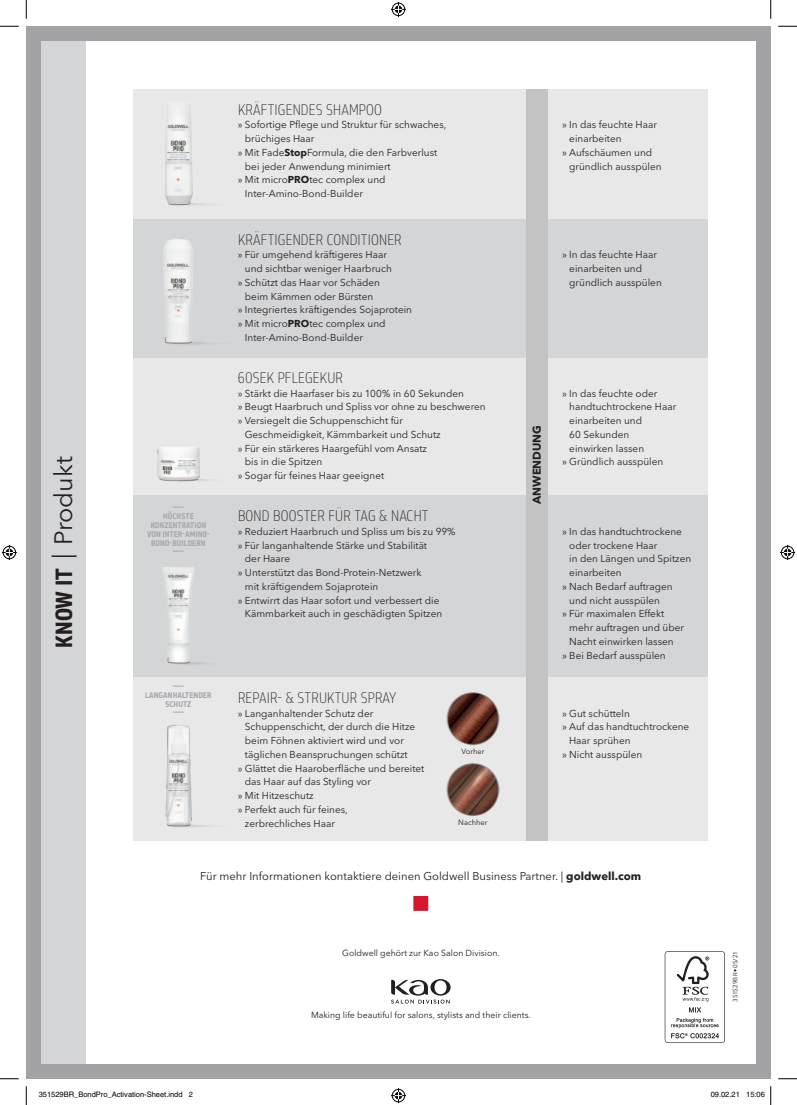
<style>
.page{position:relative;width:797px;height:1105px;background:#fff}
.page>*{position:absolute;margin:0;border:0;box-sizing:border-box;transform-origin:0 0}
.t1{font:25px "Avenir Next W1 G";color:#231f20}
.t2{font:100 16.25px "Tram Cn";letter-spacing:.01em;color:#231f20}
.t3{font:11.25px "Avenir Next W1 G";color:#231f20}
.t4{font:700 11.25px "Avenir Next W1 G";color:#231f20}
.t5{font:10px/13.8px "Avenir Next W1 G";color:#231f20}
.t6{font:8.75px "Avenir Next W1 G";color:#231f20}
.t7{font:700 8.75px/8.8px "Tram Cn";letter-spacing:.01em;color:#a8a9ad;text-align:center}
.t8{font:8.75px "Tram Cn Goldwell Lines";color:#a8a9ad}
.t9{font:7.5px "Helvetica";color:#000}
.t10{font:7.5px "Avenir Next W1 G";color:#231f20}
.t11{font:6.25px "Avenir Next W1 G";letter-spacing:.015em;color:#231f20}
.s1{font-family:"Tram Cn";font-weight:700}
.s2{font-weight:700}
</style>
<div class="page">
<div style="left:26px;top:26px;width:744px;height:1053px;background:#a3a2a4"></div>
<div style="left:41px;top:41px;width:714px;height:1023px;background:#fff"></div>
<div style="left:41px;top:41px;width:45px;height:1023px;background:#d4d5d6"></div>
<div style="left:134px;top:89px;width:574px;height:751px;background:#e8e8e9"></div>
<div style="left:134px;top:219px;width:574px;height:138px;background:#d4d5d6"></div>
<div style="left:134px;top:496px;width:574px;height:181px;background:#d4d5d6"></div>
<div style="left:526px;top:89px;width:21px;height:751px;background:#c4c3c4"></div>
<img style="left:134px;top:104px;width:104px;height:723px">
<img style="left:446px;top:692px;width:53px;height:53px;border-radius:27px">
<img style="left:446px;top:763px;width:53px;height:53px;border-radius:27px">
<div style="left:413px;top:896px;width:15px;height:15px;background:#d7162e"></div>
<svg style="left:391px;top:979px;width:59px;height:24px"></svg>
<svg style="left:664px;top:951px;width:61px;height:92px"></svg>
<svg style="left:0;top:25px;width:19px;height:2px"></svg>
<svg style="left:778px;top:25px;width:19px;height:2px"></svg>
<svg style="left:0;top:1078px;width:19px;height:1px"></svg>
<svg style="left:778px;top:1078px;width:19px;height:1px"></svg>
<svg style="left:25px;top:0;width:2px;height:19px"></svg>
<svg style="left:25px;top:1086px;width:2px;height:19px"></svg>
<svg style="left:770px;top:0;width:1px;height:19px"></svg>
<svg style="left:391px;top:2px;width:15px;height:15px"></svg>
<svg style="left:391px;top:1088px;width:15px;height:15px"></svg>
<svg style="left:2px;top:545px;width:15px;height:15px"></svg>
<svg style="left:780px;top:545px;width:15px;height:15px"></svg>
<svg style="left:770px;top:1086px;width:1px;height:19px"></svg>
<h1 class="t1" style="left:49px;top:648px;width:193px;rotate:-90deg"><span class="s1">KNOW IT</span> | Produkt</h1>
<p class="t8" style="left:173px;top:502px;width:12px">———</p>
<p class="t7" style="left:163px;top:512px;width:32px">HÖCHSTE</p>
<p class="t7" style="left:151px;top:521px;width:45px">KONZENTRATION</p>
<p class="t7" style="left:147px;top:530px;width:64px">VON INTER-AMINO-</p>
<p class="t7" style="left:151px;top:538px;width:38px">BOND-BUILDERN</p>
<p class="t8" style="left:173px;top:546px;width:12px">———</p>
<p class="t8" style="left:173px;top:681px;width:12px">———</p>
<p class="t7" style="left:145px;top:691px;width:68px">LANGANHALTENDER<br>SCHUTZ</p>
<p class="t8" style="left:173px;top:707px;width:12px">———</p>
<h2 class="t2" style="left:238px;top:100px;width:145px">KRÄFTIGENDES SHAMPOO</h2>
<p class="t5" style="left:238px;top:118px;width:210px">» Sofortige Pflege und Struktur für schwaches,</p>
<p class="t5" style="left:245px;top:132px;width:71px">brüchiges Haar</p>
<p class="t5" style="left:238px;top:145px;width:201px">» Mit Fade<span class="s2">Stop</span>Formula, die den Farbverlust</p>
<p class="t5" style="left:245px;top:159px;width:147px">bei jeder Anwendung minimiert</p>
<p class="t5" style="left:238px;top:173px;width:149px">» Mit micro<span class="s2">PRO</span>tec complex und</p>
<p class="t5" style="left:245px;top:187px;width:120px">Inter-Amino-Bond-Builder</p>
<h2 class="t2" style="left:238px;top:230px;width:165px">KRÄFTIGENDER CONDITIONER</h2>
<p class="t5" style="left:238px;top:248px;width:151px">» Für umgehend kräftigeres Haar</p>
<p class="t5" style="left:245px;top:262px;width:148px">und sichtbar weniger Haarbruch</p>
<p class="t5" style="left:238px;top:276px;width:143px">» Schützt das Haar vor Schäden</p>
<p class="t5" style="left:245px;top:289px;width:130px">beim Kämmen oder Bürsten</p>
<p class="t5" style="left:238px;top:303px;width:176px">» Integriertes kräftigendes Sojaprotein</p>
<p class="t5" style="left:238px;top:317px;width:149px">» Mit micro<span class="s2">PRO</span>tec complex und</p>
<p class="t5" style="left:245px;top:331px;width:120px">Inter-Amino-Bond-Builder</p>
<h2 class="t2" style="left:238px;top:368px;width:107px">60SEK PFLEGEKUR</h2>
<p class="t5" style="left:238px;top:386px;width:227px">» Stärkt die Haarfaser bis zu 100% in 60 Sekunden</p>
<p class="t5" style="left:238px;top:400px;width:249px">» Beugt Haarbruch und Spliss vor ohne zu beschweren</p>
<p class="t5" style="left:238px;top:414px;width:167px">» Versiegelt die Schuppenschicht für</p>
<p class="t5" style="left:245px;top:428px;width:197px">Geschmeidigkeit, Kämmbarkeit und Schutz</p>
<p class="t5" style="left:238px;top:441px;width:191px">» Für ein stärkeres Haargefühl vom Ansatz</p>
<p class="t5" style="left:245px;top:455px;width:79px">bis in die Spitzen</p>
<p class="t5" style="left:238px;top:469px;width:148px">» Sogar für feines Haar geeignet</p>
<h2 class="t2" style="left:238px;top:506px;width:192px">BOND BOOSTER FÜR TAG &amp; NACHT</h2>
<p class="t5" style="left:238px;top:524px;width:219px">» Reduziert Haarbruch und Spliss um bis zu 99%</p>
<p class="t5" style="left:238px;top:538px;width:191px">» Für langanhaltende Stärke und Stabilität</p>
<p class="t5" style="left:245px;top:552px;width:47px">der Haare</p>
<p class="t5" style="left:238px;top:566px;width:185px">» Unterstützt das Bond-Protein-Netzwerk</p>
<p class="t5" style="left:245px;top:579px;width:135px">mit kräftigendem Sojaprotein</p>
<p class="t5" style="left:238px;top:593px;width:203px">» Entwirrt das Haar sofort und verbessert die</p>
<p class="t5" style="left:245px;top:607px;width:199px">Kämmbarkeit auch in geschädigten Spitzen</p>
<h2 class="t2" style="left:238px;top:688px;width:15px">REPAIR</h2>
<h2 class="t2" style="left:277px;top:688px;width:120px">- &amp; STRUKTUR SPRAY</h2>
<p class="t5" style="left:238px;top:706px;width:137px">» Langanhaltender Schutz der</p>
<p class="t5" style="left:245px;top:720px;width:172px">Schuppenschicht, der durch die Hitze</p>
<p class="t5" style="left:245px;top:734px;width:160px">beim Föhnen aktiviert wird und vor</p>
<p class="t5" style="left:245px;top:747px;width:164px">täglichen Beanspruchungen schützt</p>
<p class="t5" style="left:238px;top:761px;width:188px">» Glättet die Haaroberfläche und bereitet</p>
<p class="t5" style="left:245px;top:775px;width:127px">das Haar auf das Styling vor</p>
<p class="t5" style="left:238px;top:789px;width:77px">» Mit Hitzeschutz</p>
<p class="t5" style="left:238px;top:802px;width:111px">» Perfekt auch für feines,</p>
<p class="t5" style="left:245px;top:816px;width:92px">zerbrechliches Haar</p>
<p class="t10" style="left:461px;top:747px;width:25px">Vorher</p>
<p class="t10" style="left:458px;top:818px;width:31px">Nachher</p>
<p class="t5" style="left:562px;top:118px;width:96px">» In das feuchte Haar</p>
<p class="t5" style="left:569px;top:132px;width:54px">einarbeiten</p>
<p class="t5" style="left:562px;top:145px;width:91px">» Aufschäumen und</p>
<p class="t5" style="left:569px;top:159px;width:94px">gründlich ausspülen</p>
<p class="t5" style="left:569px;top:248px;width:94px;text-indent:-7px">» In das feuchte Haar einarbeiten und gründlich ausspülen</p>
<p class="t4" style="left:530px;top:504px;width:80px;rotate:-90deg">ANWENDUNG</p>
<p class="t5" style="left:562px;top:386px;width:97px">» In das feuchte oder</p>
<p class="t5" style="left:569px;top:400px;width:108px">handtuchtrockene Haar</p>
<p class="t5" style="left:569px;top:414px;width:74px">einarbeiten und</p>
<p class="t5" style="left:569px;top:428px;width:61px">60 Sekunden</p>
<p class="t5" style="left:569px;top:441px;width:76px">einwirken lassen</p>
<p class="t5" style="left:562px;top:455px;width:102px">» Gründlich ausspülen</p>
<p class="t5" style="left:562px;top:524px;width:121px">» In das handtuchtrockene</p>
<p class="t5" style="left:569px;top:538px;width:90px">oder trockene Haar</p>
<p class="t5" style="left:569px;top:552px;width:123px">in den Längen und Spitzen</p>
<p class="t5" style="left:569px;top:566px;width:54px">einarbeiten</p>
<p class="t5" style="left:562px;top:579px;width:112px">» Nach Bedarf auftragen</p>
<p class="t5" style="left:569px;top:593px;width:92px">und nicht ausspülen</p>
<p class="t5" style="left:562px;top:607px;width:103px">» Für maximalen Effekt</p>
<p class="t5" style="left:569px;top:621px;width:116px">mehr auftragen und über</p>
<p class="t5" style="left:569px;top:634px;width:106px">Nacht einwirken lassen</p>
<p class="t5" style="left:562px;top:648px;width:105px">» Bei Bedarf ausspülen</p>
<p class="t5" style="left:562px;top:706px;width:69px">» Gut schütteln</p>
<p class="t5" style="left:562px;top:720px;width:129px">» Auf das handtuchtrockene</p>
<p class="t5" style="left:569px;top:734px;width:63px">Haar sprühen</p>
<p class="t5" style="left:562px;top:747px;width:81px">» Nicht ausspülen</p>
<p class="t3" style="left:200px;top:870px;width:442px">Für mehr Informationen kontaktiere deinen Goldwell Business Partner. | <span class="s2">goldwell.com</span></p>
<p class="t6" style="left:342px;top:948px;width:159px">Goldwell gehört zur Kao Salon Division.</p>
<p class="t6" style="left:311px;top:1010px;width:221px">Making life beautiful for salons, stylists and their clients.</p>
<p class="t11" style="left:731px;top:1002px;width:52px;rotate:-90deg">351529BR •05/21</p>
<p class="t9" style="left:39px;top:1090px;width:156px">351529BR_BondPro_Activation-Sheet.indd 2</p>
<p class="t9" style="left:710px;top:1090px;width:56px">09.02.21 15:06</p>
</div>
